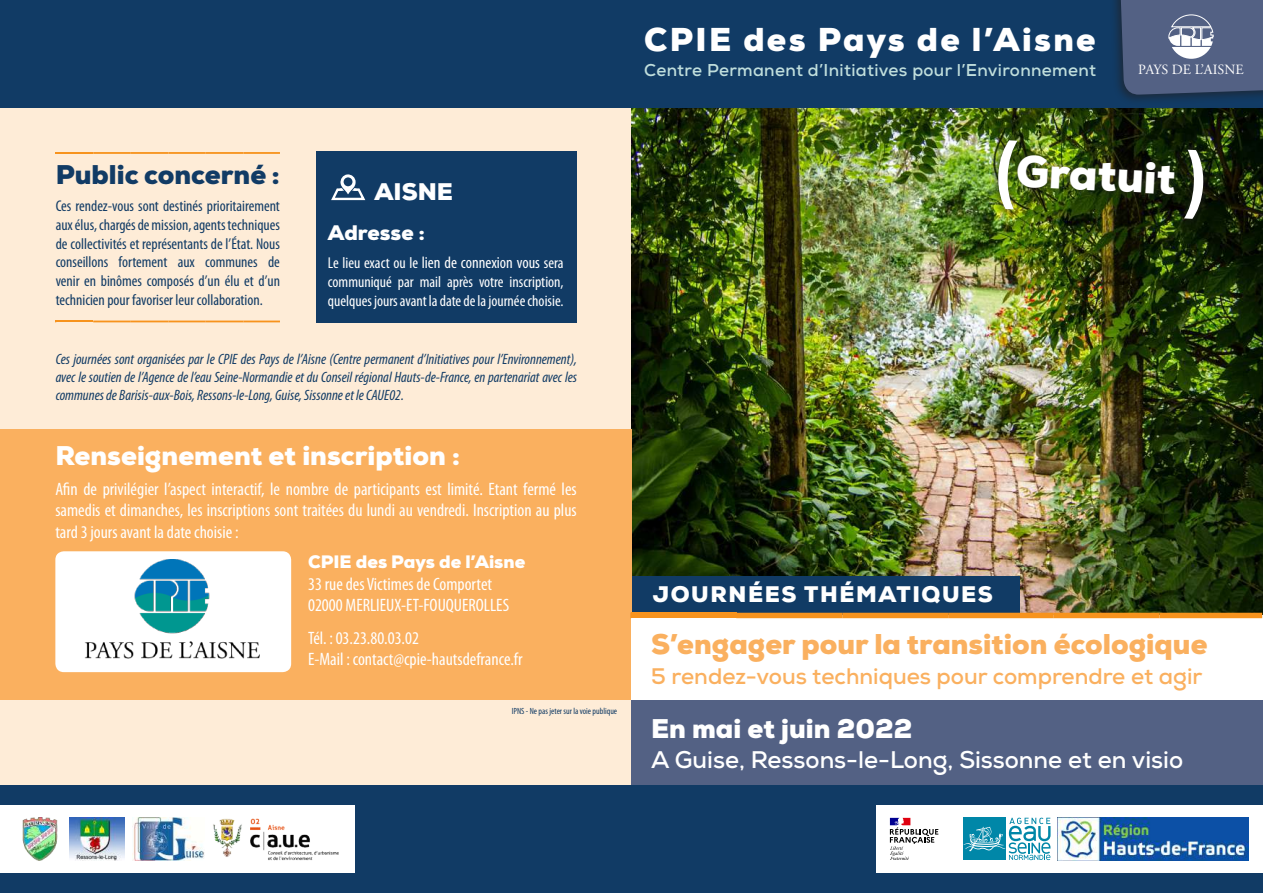
<style>
.page{position:relative;width:1263px;height:893px;background:#feecd7}
.page>*{position:absolute;margin:0;border:0;box-sizing:border-box;transform-origin:0 0}
.t1{font:900 43.95px "Nexa";color:#fff}
.t2{font:900 33px "Nexa";letter-spacing:.07em;color:#fff}
.t3{font:900 28.5px "Nexa";color:#fab05f}
.t4{font:900 27px "Nexa";color:#fff}
.t5{font:900 27px "Nexa";color:#113b65}
.t6{font:700 24px "Nexa";color:#fff}
.t7{font:900 24px "Nexa";color:#fff}
.t8{font:700 22.5px "Nexa";color:#fab05f}
.t9{font:900 22.5px "Nexa";letter-spacing:.07em;color:#fff}
.t10{font:900 21px "Nexa";color:#fff}
.t11{font:condensed 18px/21.6px "Myriad Pro";color:#fff}
.t12{font:900 18px "Nexa";color:#fff}
.t13{font:700 17.1px "Nexa";letter-spacing:.02em;color:#c0dedc}
.t14{font:condensed 15.75px/18.9px "Myriad Pro";color:#fff;text-align:justify}
.t15{font:condensed 15.6px/18.8px "Myriad Pro";color:#113b65;text-align:justify}
.t16{font:italic condensed 15px/18px "Myriad Pro";color:#113b65;text-align:justify}
.t17{font:14.1px "Adobe Garamond Pro";color:#fff}
.t18{font:condensed 9px "Myriad Pro";color:#113b65}
.s1{font-size:16.5px}
</style>
<div class="page">
<div style="left:631px;top:700px;width:632px;height:85px;background:#536184"></div>
<img style="left:631px;top:107px;width:632px;height:508px">
<div style="left:631px;top:576px;width:388px;height:38px;background:#113b65"></div>
<div style="left:0;top:785px;width:1263px;height:108px;background:#113b65"></div>
<div style="left:0;top:0;width:1263px;height:107px;background:#113b65"></div>
<div style="left:876px;top:805px;width:387px;height:67px;background:#fff"></div>
<div style="left:0;top:805px;width:355px;height:67px;background:#fff"></div>
<img style="left:1058px;top:818px;width:191px;height:42px">
<div style="left:316px;top:151px;width:261px;height:171px;background:#113b65"></div>
<div style="left:0;top:430px;width:631px;height:270px;background:#fab05f"></div>
<div style="left:55px;top:551px;width:236px;height:121px;background:#fff;border-radius:9px"></div>
<div style="left:631px;top:615px;width:632px;height:85px;background:#fff"></div>
<img style="left:84px;top:559px;width:175px;height:100px">
<svg style="left:93px;top:152px;width:187px;height:2px"></svg>
<hr style="left:56px;top:152px;width:37px;height:2px;background:#f7931d">
<svg style="left:93px;top:321px;width:187px;height:1px"></svg>
<hr style="left:56px;top:321px;width:37px;height:1px;background:#f7931d">
<div style="left:736px;top:613px;width:526px;height:5px;background:#f7931d"></div>
<div style="left:631px;top:613px;width:105px;height:5px;background:#f7931d"></div>
<div style="left:1108px;top:0;width:155px;height:106px;background:#231f20;opacity:.6"></div>
<svg style="left:1119px;top:0;width:144px;height:95px;background:#5a6888"></svg>
<img style="left:250px;top:818px;width:88px;height:42px">
<div style="left:990px;top:132px;width:221px;height:94px;background:#231f20;opacity:.75"></div>
<svg style="left:997px;top:140px;width:20px;height:69px"></svg>
<svg style="left:1184px;top:150px;width:20px;height:69px"></svg>
<svg style="left:890px;top:818px;width:48px;height:42px"></svg>
<svg style="left:963px;top:818px;width:87px;height:42px"></svg>
<svg style="left:331px;top:174px;width:35px;height:27px"></svg>
<img style="left:22px;top:818px;width:36px;height:42px">
<img style="left:69px;top:817px;width:56px;height:43px">
<img style="left:133px;top:818px;width:71px;height:42px">
<img style="left:213px;top:818px;width:29px;height:39px">
<h2 class="t2" style="left:644px;top:18px;width:453px">CPIE des Pays de l’Aisne</h2>
<p class="t13" style="left:644px;top:59px;width:453px">Centre Permanent d’Initiatives pour l’Environnement</p>
<p class="t17" style="left:1138px;top:61px;width:107px">PAYS DE L’AISNE</p>
<h3 class="t5" style="left:56px;top:157px;width:226px">Public concerné :</h3>
<p class="t15" style="left:56px;top:196px;width:226px">Ces rendez-vous sont destinés prioritairement aux élus, chargés de mission, agents techniques de collectivités et représentants de l’État. Nous conseillons fortement aux communes de venir en binômes composés d’un élu et d’un technicien pour favoriser leur collaboration.</p>
<h3 class="t7" style="left:374px;top:177px;width:80px">AISNE</h3>
<p class="t10" style="left:328px;top:219px;width:99px">Adresse :</p>
<p class="t14" style="left:328px;top:253px;width:237px">Le lieu exact ou le <span class="s1">lien de connexion vous</span> sera communiqué par mail après votre inscription, quelques jours avant la date de la journée choisie.</p>
<p class="t16" style="left:56px;top:349px;width:523px">Ces journées sont organisées par le CPIE des Pays de l’Aisne (Centre permanent d’Initiatives pour l’Environnement), avec le soutien de l’Agence de l’eau Seine-Normandie et du Conseil régional Hauts-de-France, en partenariat avec les communes de Barisis-aux-Bois, Ressons-le-Long, Guise, Sissonne et le CAUE02.</p>
<h3 class="t4" style="left:55px;top:438px;width:407px">Renseignement et inscription :</h3>
<p class="t11" style="left:55px;top:478px;width:523px;text-align:justify">Afin de privilégier l’aspect interactif, le nombre de participants est limité. Etant fermé les samedis et dimanches, les inscriptions sont traitées du lundi au vendredi. Inscription au plus tard 3 jours avant la date choisie :</p>
<p class="t12" style="left:308px;top:550px;width:219px">CPIE des Pays de l’Aisne</p>
<p class="t11" style="left:308px;top:573px;width:203px">33 rue des Victimes de Comportet<br>02000 MERLIEUX-ET-FOUQUEROLLES</p>
<p class="t11" style="left:308px;top:627px;width:216px">Tél. : 03.23.80.03.02<br>E-Mail : contact@cpie-hautsdefrance.fr</p>
<p class="t18" style="left:512px;top:706px;width:107px">IPNS - Ne pas jeter sur la voie publique</p>
<h1 class="t1" style="left:1018px;top:142px;width:161px;rotate:3deg">Gratuit</h1>
<p class="t9" style="left:653px;top:580px;width:342px">JOURNÉES THÉMATIQUES</p>
<h3 class="t3" style="left:651px;top:625px;width:558px">S’engager pour la transition écologique</h3>
<p class="t8" style="left:651px;top:661px;width:553px">5 rendez-vous techniques pour comprendre et agir</p>
<h3 class="t4" style="left:651px;top:711px;width:263px">En mai et juin 2022</h3>
<h3 class="t6" style="left:651px;top:744px;width:533px">A Guise, Ressons-le-Long, Sissonne et en visio</h3>
</div>
